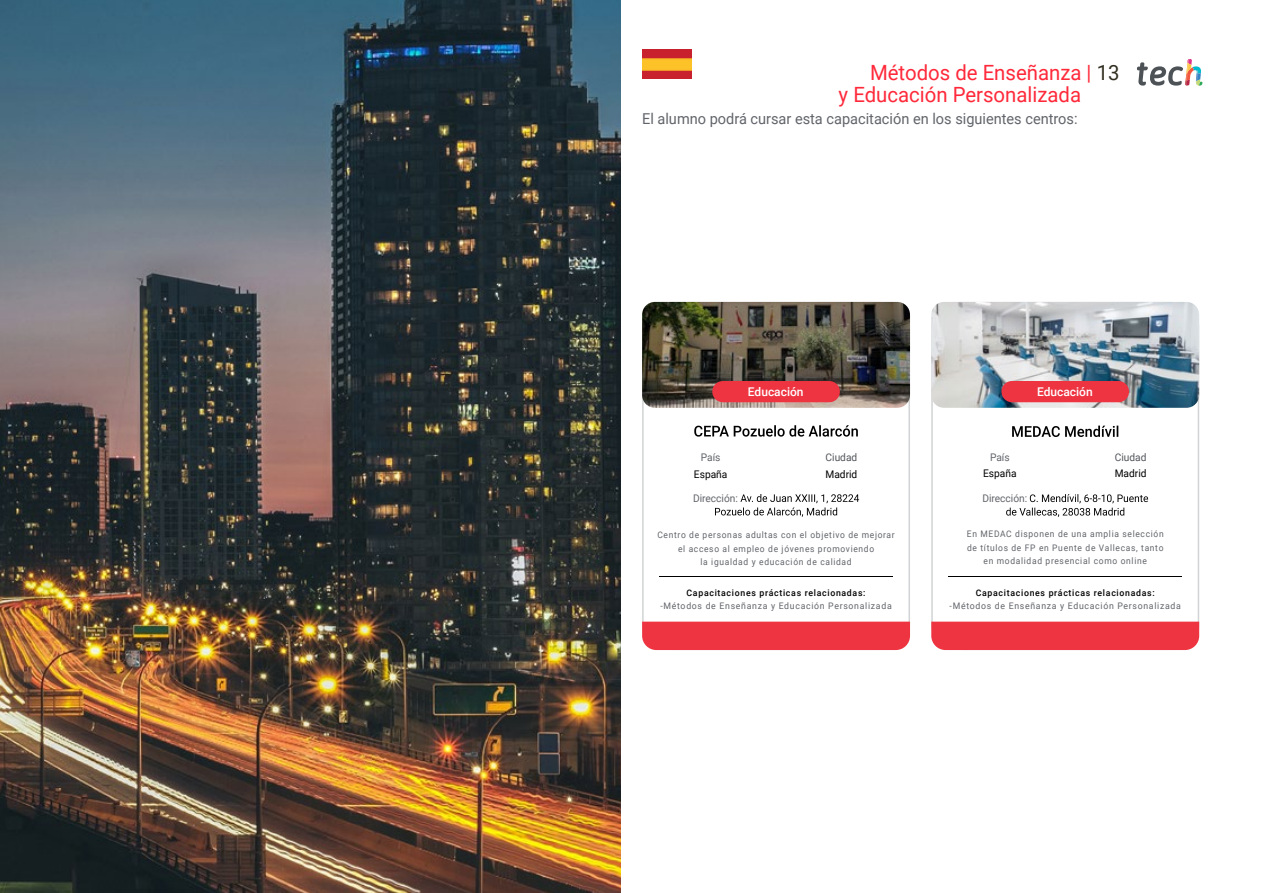
<style>
.page{position:relative;width:1263px;height:893px;background:#fff}
.page>*{position:absolute;margin:0;border:0;box-sizing:border-box;transform-origin:0 0}
.t1{font:21px/22.5px "Roboto";color:#ff293a}
.t2{font:15px "Roboto";color:#61646a}
.t3{font:500 12px "Roboto";color:#fff}
.t4{font:10.5px "Roboto";color:#61646a}
.t5{font:10.5px "Roboto";color:#000}
.t6{font:10.5px "Roboto";color:#52555b}
.t7{font:9px/13.5px "Roboto";letter-spacing:.08em;color:#61646a;text-align:center;scale:.94 1}
.t8{font:9px "Roboto";letter-spacing:.08em;color:#61646a}
.t9{font:500 9px "Roboto";letter-spacing:.08em;color:#000}
.s1{color:#312e20}
</style>
<div class="page">
<img style="left:0;top:0;width:621px;height:893px">
<svg style="left:642px;top:301px;width:269px;height:350px"></svg>
<img style="left:642px;top:302px;width:268px;height:106px">
<div style="left:712px;top:381px;width:128px;height:21px;background:#ee3441;border-radius:11px"></div>
<div style="left:642px;top:622px;width:268px;height:28px;background:#ee3441"></div>
<hr style="left:659px;top:576px;width:234px;height:1px;background:#000">
<svg style="left:694px;top:425px;width:164px;height:12px"></svg>
<svg style="left:715px;top:494px;width:144px;height:23px"></svg>
<svg style="left:931px;top:324px;width:269px;height:327px"></svg>
<img style="left:931px;top:302px;width:268px;height:106px">
<div style="left:1001px;top:381px;width:128px;height:21px;background:#ee3441;border-radius:11px"></div>
<div style="left:931px;top:622px;width:268px;height:28px;background:#ee3441"></div>
<hr style="left:948px;top:576px;width:234px;height:1px;background:#000">
<svg style="left:1012px;top:426px;width:106px;height:11px"></svg>
<svg style="left:1006px;top:494px;width:142px;height:23px"></svg>
<img style="left:642px;top:49px;width:49px;height:30px">
<svg style="left:1137px;top:59px;width:65px;height:27px"></svg>
<h1 class="t1" style="left:839px;top:60px;width:282px;text-indent:31px">Métodos de Enseñanza | <span class="s1">13 </span>y Educación Personalizada</h1>
<h2 class="t2" style="left:642px;top:108px;width:437px">El alumno podrá cursar esta capacitación en los siguientes centros:</h2>
<h3 class="t3" style="left:748px;top:383px;width:57px">Educación</h3>
<h3 class="t3" style="left:1037px;top:383px;width:57px">Educación</h3>
<p class="t4" style="left:701px;top:450px;width:21px">País</p>
<p class="t5" style="left:694px;top:466px;width:35px">España</p>
<p class="t6" style="left:826px;top:450px;width:33px">Ciudad</p>
<p class="t5" style="left:825px;top:466px;width:33px">Madrid</p>
<p class="t4" style="left:990px;top:450px;width:21px">País</p>
<p class="t5" style="left:983px;top:466px;width:35px">España</p>
<p class="t6" style="left:1115px;top:450px;width:33px">Ciudad</p>
<p class="t5" style="left:1115px;top:466px;width:33px">Madrid</p>
<p class="t4" style="left:693px;top:491px;width:46px">Dirección:</p>
<p class="t7" style="left:657px;top:528px;width:254px">Centro de personas adultas con el objetivo de mejorar el acceso al empleo de jóvenes promoviendo<br>la igualdad y educación de calidad</p>
<p class="t9" style="left:686px;top:587px;width:180px">Capacitaciones prácticas relacionadas:</p>
<p class="t8" style="left:660px;top:600px;width:233px">-Métodos de Enseñanza y Educación Personalizada</p>
<p class="t4" style="left:982px;top:491px;width:46px">Dirección:</p>
<p class="t7" style="left:967px;top:527px;width:211px">En MEDAC disponen de una amplia selección de títulos de FP en Puente de Vallecas, tanto en modalidad presencial como online</p>
<p class="t9" style="left:976px;top:587px;width:180px">Capacitaciones prácticas relacionadas:</p>
<p class="t8" style="left:949px;top:600px;width:233px">-Métodos de Enseñanza y Educación Personalizada</p>
</div>
